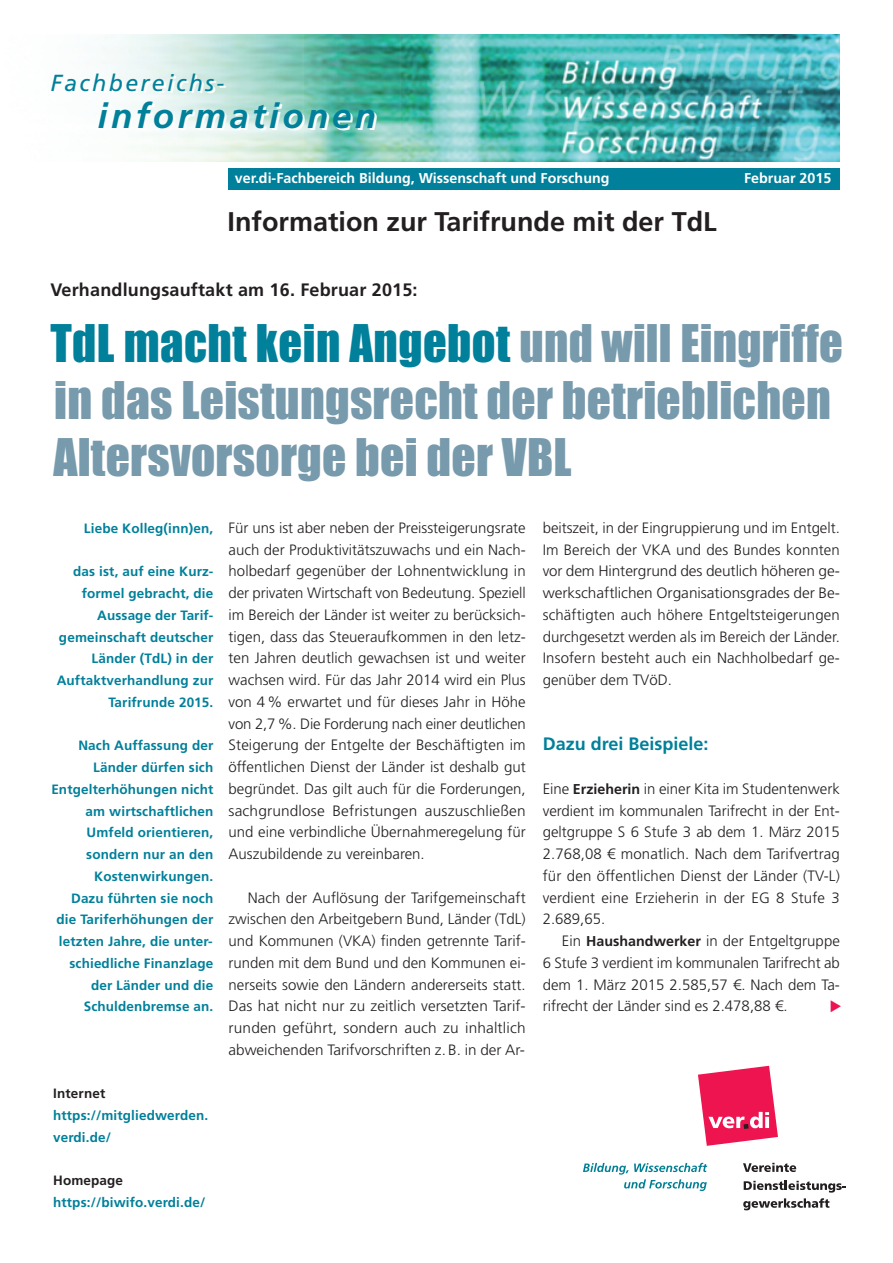
<style>
.page{position:relative;width:893px;height:1263px;background:#fff}
.page>*{position:absolute;margin:0;border:0;box-sizing:border-box;transform-origin:0 0}
.t1{font:48px/57px "Impact";letter-spacing:.005em;color:#779aac}
.t2{font:italic 700 34.95px "Frutiger LT";letter-spacing:.1em;color:#00809a}
.t3{font:700 27px "Frutiger LT";color:#231f20}
.t4{font:italic 23.25px "Frutiger LT";letter-spacing:.1em;color:#00809a}
.t5{font:700 18px "Frutiger LT";letter-spacing:.01em;color:#231f20}
.t6{font:700 18px "Frutiger LT";color:#00809a}
.t7{font:300 15px/21.8px "Frutiger LT";color:#231f20;text-align:justify}
.t8{font:700 14.25px "Frutiger LT";color:#fff}
.t9{font:700 13.5px/21.8px "Frutiger LT";letter-spacing:.01em;color:#00809a;text-align:right}
.t10{font:700 13.5px "Frutiger LT";letter-spacing:.01em;color:#231f20}
.s1{color:#00809a}
.s2{font-weight:700;font-size:14.25px}
</style>
<div class="page">
<img style="left:102px;top:34px;width:738px;height:128px">
<div style="left:229px;top:168px;width:611px;height:21px;background:#00809a"></div>
<svg style="left:698px;top:1066px;width:80px;height:80px"></svg>
<svg style="left:743px;top:1163px;width:53px;height:9px"></svg>
<svg style="left:744px;top:1181px;width:102px;height:11px"></svg>
<svg style="left:743px;top:1198px;width:86px;height:12px"></svg>
<svg style="left:583px;top:1163px;width:124px;height:28px"></svg>
<h3 class="t4" style="left:50px;top:74px;width:175px">Fachbereichs-</h3>
<h2 class="t2" style="left:98px;top:102px;width:280px">informationen</h2>
<p class="t8" style="left:235px;top:172px;width:376px">ver.di-Fachbereich Bildung, Wissenschaft und Forschung</p>
<p class="t8" style="left:744px;top:172px;width:89px">Februar 2015</p>
<h3 class="t3" style="left:227px;top:211px;width:491px">Information zur Tarifrunde mit der TdL</h3>
<p class="t5" style="left:50px;top:282px;width:369px">Verhandlungsauftakt am 16. Februar 2015:</p>
<h1 class="t1" style="left:50px;top:317px;width:794px"><span class="s1">TdL macht kein Angebot</span> und will Eingriffe in das Leistungsrecht der betrieblichen<br>Altersvorsorge bei der VBL</h1>
<p class="t9" style="left:84px;top:518px;width:131px">Liebe Kolleg(inn)en,</p>
<p class="t9" style="left:57px;top:562px;width:158px">das ist, auf eine Kurz&shy;formel gebracht, die<br>Aussage der Tarif&shy;gemeinschaft deutscher<br>Länder (TdL) in der<br>Auftaktverhandlung zur<br>Tarifrunde 2015.</p>
<p class="t9" style="left:51px;top:736px;width:163px">Nach Auffassung der<br>Länder dürfen sich<br>Entgelterhöhungen nicht am wirtschaftlichen<br>Umfeld orientieren, sondern nur an den<br>Kostenwirkungen.<br>Dazu führten sie noch die Tariferhöhungen der letzten Jahre, die unter&shy;schiedliche Finanzlage der Länder und die<br>Schuldenbremse an.</p>
<p class="t10" style="left:53px;top:1088px;width:54px">Internet</p>
<p class="t9" style="left:53px;top:1106px;width:157px;text-align:left">https://mitgliedwerden. verdi.de/</p>
<p class="t10" style="left:53px;top:1175px;width:71px">Homepage</p>
<p class="t9" style="left:53px;top:1193px;width:154px">https://biwifo.verdi.de/</p>
<p class="t7" style="left:229px;top:518px;width:299px">Für uns ist aber neben der Preissteigerungsrate auch der Produktivitätszuwachs und ein Nach&shy;holbedarf gegenüber der Lohnentwicklung in der privaten Wirtschaft von Bedeutung. Speziell im Bereich der Länder ist weiter zu berücksich&shy;tigen, dass das Steueraufkommen in den letz&shy;ten Jahren deutlich gewachsen ist und weiter wachsen wird. Für das Jahr 2014 wird ein Plus von 4% erwartet und für dieses Jahr in Höhe von 2,7%. Die Forderung nach einer deutlichen Steigerung der Entgelte der Beschäftigten im öffentlichen Dienst der Länder ist deshalb gut begründet. Das gilt auch für die Forderungen, sachgrundlose Befristungen auszuschließen und eine verbindliche Übernahmeregelung für Auszubildende zu vereinbaren.</p>
<p class="t7" style="left:229px;top:888px;width:299px;text-indent:19px">Nach der Auflösung der Tarifgemeinschaft zwischen den Arbeitgebern Bund, Länder (TdL) und Kommunen (VKA) finden getrennte Tarif&shy;runden mit dem Bund und den Kommunen ei&shy;nerseits sowie den Ländern andererseits statt.<br>Das hat nicht nur zu zeitlich versetzten Tarif&shy;runden geführt, sondern auch zu inhaltlich abweichenden Tarifvorschriften z. B. in der Ar-</p>
<p class="t7" style="left:543px;top:518px;width:299px">beitszeit, in der Eingruppierung und im Entgelt.<br>Im Bereich der VKA und des Bundes konnten vor dem Hintergrund des deutlich höheren ge&shy;werkschaftlichen Organisationsgrades der Be&shy;schäftigten auch höhere Entgeltsteigerungen durchgesetzt werden als im Bereich der Länder.<br>Insofern besteht auch ein Nachholbedarf ge&shy;genüber dem TVöD.</p>
<p class="t6" style="left:543px;top:737px;width:167px">Dazu drei Beispiele:</p>
<p class="t7" style="left:543px;top:779px;width:299px">Eine <span class="s2">Erzieherin</span> in einer Kita im Studentenwerk verdient im kommunalen Tarifrecht in der Ent&shy;geltgruppe S 6 Stufe 3 ab dem 1. März 2015<br>2.768,08 € monatlich. Nach dem Tarifvertrag für den öffentlichen Dienst der Länder (TV-L) verdient eine Erzieherin in der EG 8 Stufe 3<br>2.689,65.</p>
<p class="t7" style="left:543px;top:931px;width:299px;text-indent:19px">Ein <span class="s2">Haushandwerker</span> in der Entgeltgruppe 6 Stufe 3 verdient im kommunalen Tarifrecht ab dem 1. März 2015 2.585,57 €. Nach dem Ta&shy;rifrecht der Länder sind es 2.478,88 €.</p>
</div>
